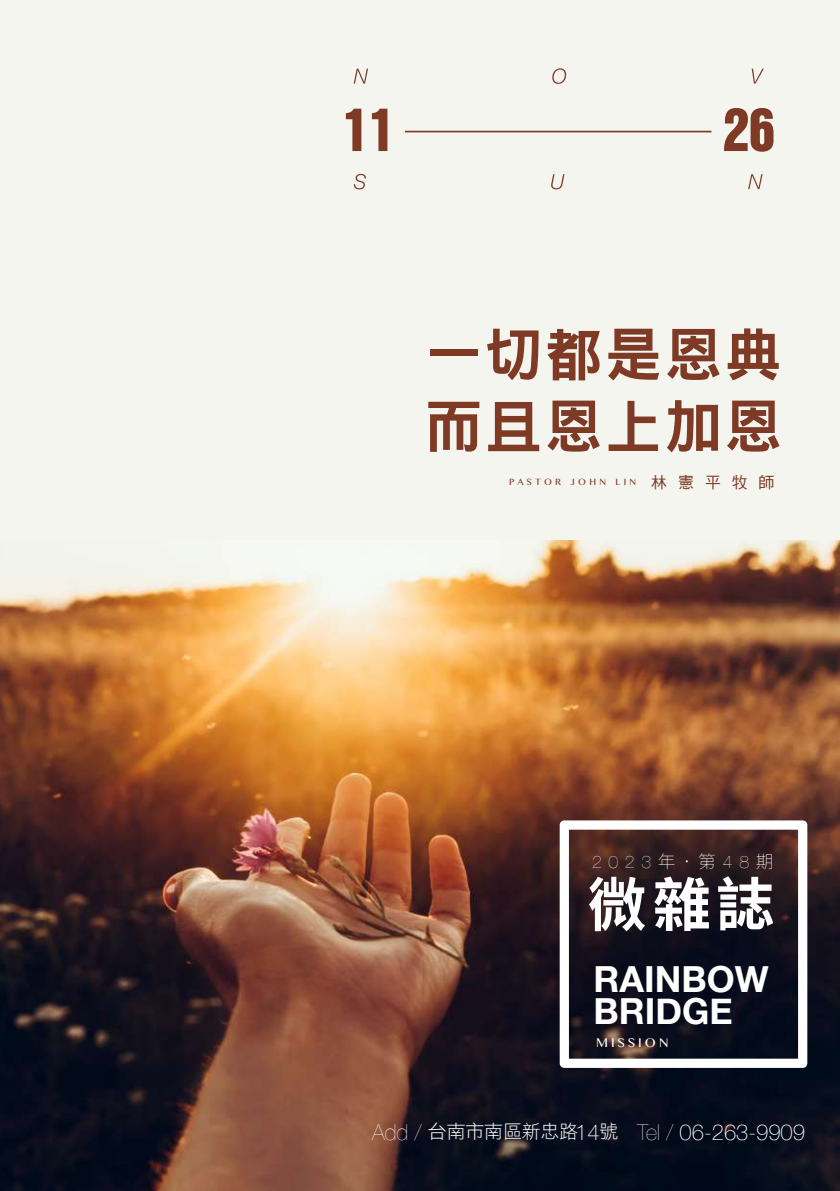
<style>
.page{position:relative;width:840px;height:1191px;background:#fff}
.page>*{position:absolute;margin:0;border:0;box-sizing:border-box;transform-origin:0 0}
.t1{font:57.6px/71.6px "DF Hei Std W9";letter-spacing:.04em;color:#7f3a25}
.t2{font:700 36px/31.6px "Helvetica Neue";color:#fff}
.t3{font:100 22px "Helvetica Neue";color:#fff}
.t4{font:200 17.6px "Helvetica Neue";letter-spacing:.38em;color:#fff}
.t5{font:12.8px "Gurmukhi MN";letter-spacing:.24em;color:#fff}
.t6{font:9.2px "Gurmukhi MN";letter-spacing:.36em;color:#7f3a25}
.s1{font-family:"DF Hei Std W5";font-size:15.8px}
.s2{font-family:"Noto Sans CJ Ktc";font-weight:100}
.s3{font-weight:200}
.s4{font-family:"DF Hei Std W3";font-weight:400;font-size:18.8px}
</style>
<div class="page">
<div style="left:0;top:0;width:839px;height:1191px;background:#f4f5ef"></div>
<img style="left:0;top:540px;width:839px;height:651px">
<hr style="left:405px;top:131px;width:306px;height:1px;background:#7f3a25">
<svg style="left:345px;top:109px;width:16px;height:42px"></svg>
<svg style="left:371px;top:109px;width:16px;height:42px"></svg>
<svg style="left:724px;top:108px;width:49px;height:44px"></svg>
<svg style="left:353px;top:69px;width:15px;height:15px"></svg>
<svg style="left:552px;top:68px;width:14px;height:16px"></svg>
<svg style="left:751px;top:69px;width:12px;height:15px"></svg>
<svg style="left:353px;top:174px;width:13px;height:15px"></svg>
<svg style="left:551px;top:174px;width:13px;height:15px"></svg>
<svg style="left:748px;top:174px;width:14px;height:15px"></svg>
<svg style="left:559px;top:820px;width:247px;height:248px"></svg>
<svg style="left:588px;top:876px;width:184px;height:55px"></svg>
<h1 class="t1" style="left:424px;top:318px;width:358px">一切都是恩典而且恩上加恩</h1>
<p class="t6" style="left:509px;top:476px;width:267px">PASTOR JOHN LIN <span class="s1">林 憲 平 牧 師</span></p>
<p class="t4" style="left:591px;top:847px;width:183px">2023<span class="s2">年．第</span>48<span class="s2">期</span></p>
<h2 class="t2" style="left:593px;top:964px;width:176px">RAINBOW<br>BRIDGE</h2>
<p class="t5" style="left:595px;top:1035px;width:74px">MISSION</p>
<p class="t3" style="left:372px;top:1115px;width:434px"><span class="s3">Add /</span> <span class="s4">台南市南區新忠路</span>14<span class="s4">號</span> <span class="s3">Tel /</span> 06-263-9909</p>
</div>
